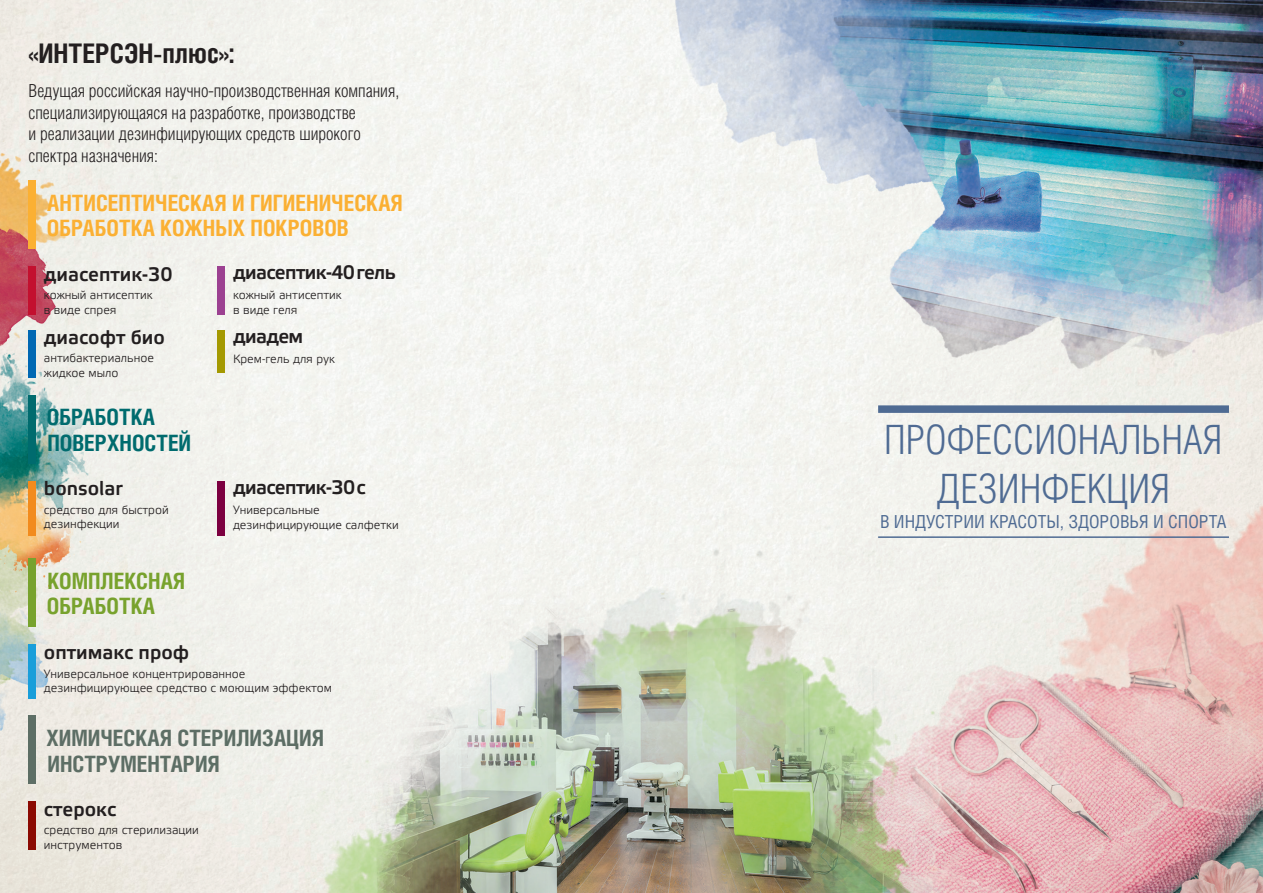
<style>
.page{position:relative;width:1263px;height:893px;background:#fff}
.page>*{position:absolute;margin:0;border:0;box-sizing:border-box;transform-origin:0 0}
.t1{font:40.5px/48.6px "Helios Cond Light C";color:#4f6b93;text-align:center}
.t2{font:700 27px "Helios Cond C";color:#231f20}
.t3{font:700 22.5px/25.5px "Helios Cond C";color:#fbb033}
.t4{font:700 22.5px/25.5px "Helios Cond C";color:#5d6e65}
.t5{font:700 22.5px/25.5px "Helios Cond C";color:#006b6e}
.t6{font:700 22.5px/25.5px "Helios Cond C";color:#78a22d}
.Name{font:19.5px "Elektra Medium Pro";color:#231f20}
.Name-2{font:19.5px "Elektra Medium Pro";letter-spacing:-.03em;color:#231f20}
.t7{font:18px/21.6px "Helios Cond Light C";color:#231f20}
.t8{font:18px "Helios Cond C";color:#4f6b93}
.anonce{font:12px/14.4px "Elektra Light Pro";color:#231f20}
</style>
<div class="page">
<img style="left:0;top:0;width:1263px;height:893px">
<div style="left:28px;top:558px;width:8px;height:69px;background:#78a22d"></div>
<div style="left:28px;top:644px;width:8px;height:55px;background:#199eda"></div>
<div style="left:28px;top:715px;width:8px;height:69px;background:#5d6e65"></div>
<div style="left:28px;top:802px;width:8px;height:48px;background:#8b0a02"></div>
<div style="left:28px;top:395px;width:8px;height:68px;background:#006b6e"></div>
<div style="left:28px;top:481px;width:8px;height:55px;background:#f28b1d"></div>
<div style="left:218px;top:481px;width:7px;height:55px;background:#7c0040"></div>
<div style="left:28px;top:180px;width:8px;height:69px;background:#fbb033"></div>
<div style="left:28px;top:266px;width:8px;height:49px;background:#c3102f"></div>
<div style="left:28px;top:330px;width:8px;height:47px;background:#0168b3"></div>
<div style="left:218px;top:266px;width:7px;height:49px;background:#9c4191"></div>
<div style="left:218px;top:330px;width:7px;height:43px;background:#a49901"></div>
<hr style="left:878px;top:536px;width:351px;height:2px;background:#4f6b93">
<div style="left:878px;top:405px;width:351px;height:8px;background:#4f6b93"></div>
<p class="t2" style="left:28px;top:37px;width:207px">«ИНТЕРСЭН-плюс»:</p>
<p class="t7" style="left:28px;top:80px;width:372px">Ведущая российская научно-производственная компания, специализирующаяся на разработке, производстве<br>и реализации дезинфицирующих средств широкого спектра назначения:</p>
<p class="t3" style="left:47px;top:189px;width:357px">АНТИСЕПТИЧЕСКАЯ И ГИГИЕНИЧЕСКАЯ<br>ОБРАБОТКА КОЖНЫХ ПОКРОВОВ</p>
<p class="Name" style="left:44px;top:263px;width:130px">диасептик-30</p>
<p class="anonce" style="left:44px;top:289px;width:110px">кожный антисептик в виде спрея</p>
<p class="Name" style="left:44px;top:326px;width:123px">диасофт био</p>
<p class="anonce" style="left:44px;top:351px;width:112px">антибактериальное жидкое мыло</p>
<p class="Name-2" style="left:233px;top:262px;width:165px">диасептик-40гель</p>
<p class="anonce" style="left:233px;top:289px;width:110px">кожный антисептик в виде геля</p>
<p class="Name" style="left:233px;top:325px;width:72px">диадем</p>
<p class="anonce" style="left:233px;top:352px;width:104px">Крем-гель для рук</p>
<p class="t5" style="left:47px;top:404px;width:146px">ОБРАБОТКА<br>ПОВЕРХНОСТЕЙ</p>
<p class="Name" style="left:44px;top:478px;width:80px">bonsolar</p>
<p class="anonce" style="left:44px;top:503px;width:126px">средство для быстрой дезинфекции</p>
<p class="Name-2" style="left:233px;top:477px;width:134px">диасептик-30с</p>
<p class="anonce" style="left:233px;top:503px;width:167px">Универсальные дезинфицирующие салфетки</p>
<p class="t6" style="left:47px;top:567px;width:140px">КОМПЛЕКСНАЯ<br>ОБРАБОТКА</p>
<p class="Name" style="left:44px;top:642px;width:147px">оптимакс проф</p>
<p class="anonce" style="left:44px;top:667px;width:290px">Универсальное концентрированное дезинфицирующее средство с моющим эффектом</p>
<p class="t4" style="left:47px;top:725px;width:279px">ХИМИЧЕСКАЯ СТЕРИЛИЗАЦИЯ<br>ИНСТРУМЕНТАРИЯ</p>
<p class="Name" style="left:44px;top:798px;width:74px">стерокс</p>
<p class="anonce" style="left:44px;top:823px;width:156px">средство для стерилизации инструментов</p>
<p class="t1" style="left:884px;top:416px;width:340px">ПРОФЕССИОНАЛЬНАЯ<br>ДЕЗИНФЕКЦИЯ</p>
<p class="t8" style="left:880px;top:511px;width:348px">В ИНДУСТРИИ КРАСОТЫ, ЗДОРОВЬЯ И СПОРТА</p>
</div>
